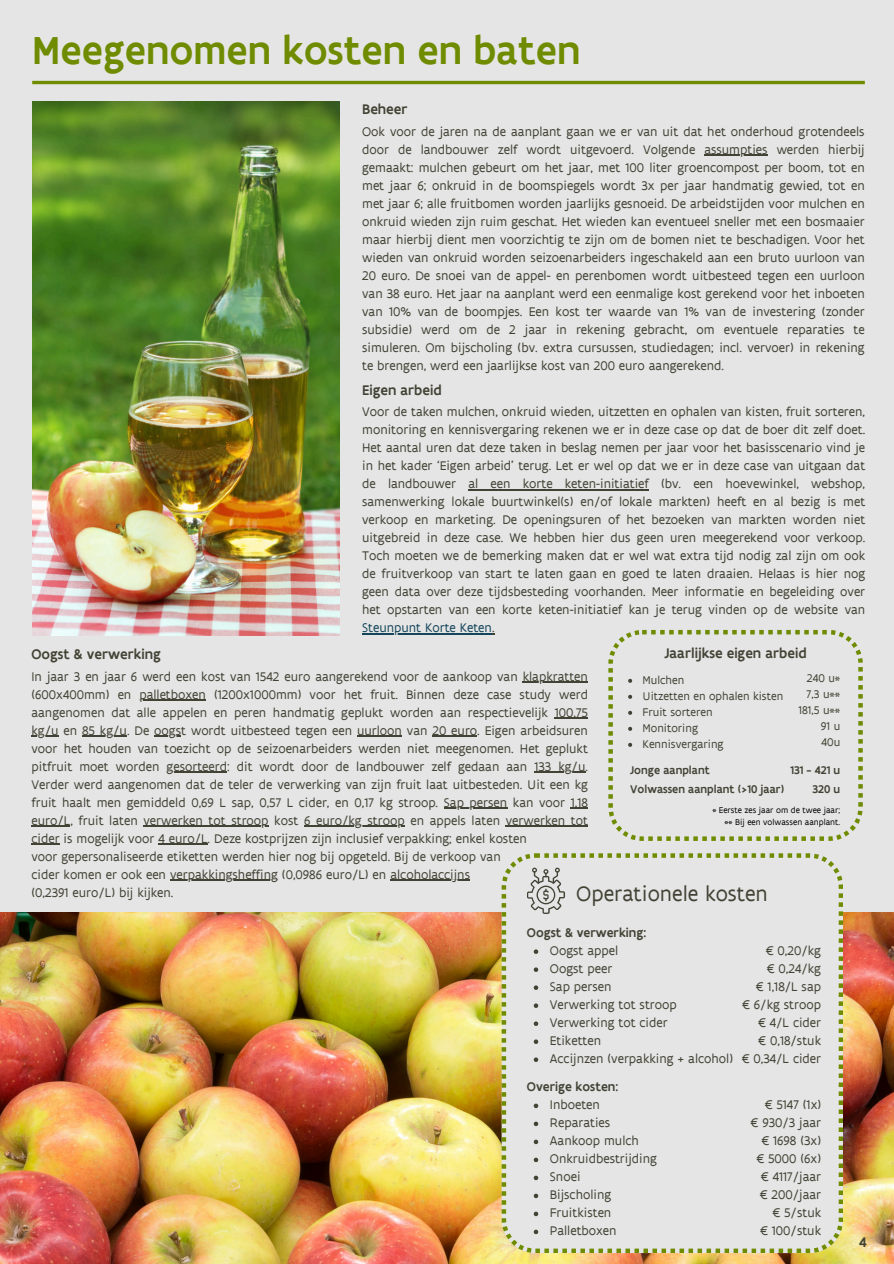
<style>
.page{position:relative;width:894px;height:1264px;background:#fff}
.page>*{position:absolute;margin:0;border:0;box-sizing:border-box;transform-origin:0 0}
.t1{font:500 42px "Flanders Art Sans";color:#6f8b00}
.t2{font:22.5px "Flanders Art Sans";color:#424235}
.t3{font:500 15px "Flanders Art Sans";color:#424235}
.t4{font:13.5px/18px "Flanders Art Sans";color:#424235}
.t5{font:500 13.5px "Flanders Art Sans";color:#424235}
.t6{font:13.5px "Flanders Art Sans";color:#15465b}
.t7{font:12px/16px "Flanders Art Sans";color:#424235}
.t8{font:500 12px/19px "Flanders Art Sans";color:#424235}
.t9{font:9px/12px "Flanders Art Sans";color:#000;text-align:right}
.s1{color:#424235}
</style>
<div class="page">
<div style="left:0;top:0;width:893px;height:1263px;background:#e5e5e5"></div>
<hr style="left:32px;top:81px;width:832px;height:3px;background:#6f8b00">
<img style="left:0;top:912px;width:893px;height:351px">
<img style="left:32px;top:101px;width:307px;height:534px">
<hr style="left:704px;top:155px;width:63px;height:1px;background:#424235">
<hr style="left:522px;top:681px;width:66px;height:2px;background:#424235">
<hr style="left:139px;top:699px;width:67px;height:2px;background:#424235">
<hr style="left:554px;top:717px;width:34px;height:2px;background:#424235">
<hr style="left:31px;top:735px;width:28px;height:2px;background:#424235">
<hr style="left:82px;top:735px;width:45px;height:2px;background:#424235">
<hr style="left:154px;top:735px;width:27px;height:2px;background:#424235">
<hr style="left:357px;top:735px;width:45px;height:2px;background:#424235">
<hr style="left:432px;top:735px;width:45px;height:2px;background:#424235">
<hr style="left:166px;top:771px;width:61px;height:2px;background:#424235">
<hr style="left:534px;top:771px;width:51px;height:2px;background:#424235">
<hr style="left:444px;top:807px;width:63px;height:2px;background:#424235">
<svg style="left:570px;top:807px;width:18px;height:2px"></svg>
<hr style="left:31px;top:825px;width:39px;height:2px;background:#424235">
<hr style="left:143px;top:825px;width:125px;height:2px;background:#424235">
<hr style="left:304px;top:825px;width:100px;height:2px;background:#424235">
<hr style="left:505px;top:825px;width:83px;height:2px;background:#424235">
<hr style="left:31px;top:843px;width:29px;height:2px;background:#424235">
<hr style="left:158px;top:843px;width:49px;height:2px;background:#424235">
<hr style="left:170px;top:879px;width:108px;height:2px;background:#424235">
<hr style="left:390px;top:879px;width:80px;height:2px;background:#424235">
<svg style="left:501px;top:853px;width:341px;height:399px"></svg>
<svg style="left:527px;top:867px;width:38px;height:46px"></svg>
<svg style="left:533px;top:949px;width:5px;height:4px"></svg>
<svg style="left:533px;top:967px;width:5px;height:4px"></svg>
<svg style="left:533px;top:985px;width:5px;height:4px"></svg>
<svg style="left:533px;top:1003px;width:5px;height:4px"></svg>
<svg style="left:533px;top:1021px;width:5px;height:4px"></svg>
<svg style="left:533px;top:1039px;width:5px;height:4px"></svg>
<svg style="left:533px;top:1057px;width:5px;height:4px"></svg>
<svg style="left:533px;top:1103px;width:5px;height:5px"></svg>
<svg style="left:533px;top:1121px;width:5px;height:5px"></svg>
<svg style="left:533px;top:1139px;width:5px;height:5px"></svg>
<svg style="left:533px;top:1157px;width:5px;height:5px"></svg>
<svg style="left:533px;top:1175px;width:5px;height:5px"></svg>
<svg style="left:533px;top:1193px;width:5px;height:5px"></svg>
<svg style="left:533px;top:1211px;width:5px;height:5px"></svg>
<svg style="left:533px;top:1229px;width:5px;height:5px"></svg>
<hr style="left:468px;top:489px;width:180px;height:1px;background:#424235">
<hr style="left:362px;top:633px;width:130px;height:1px;background:#15465b">
<svg style="left:608px;top:630px;width:254px;height:210px"></svg>
<svg style="left:628px;top:678px;width:4px;height:4px"></svg>
<svg style="left:628px;top:694px;width:4px;height:4px"></svg>
<svg style="left:628px;top:710px;width:4px;height:4px"></svg>
<svg style="left:628px;top:726px;width:4px;height:4px"></svg>
<svg style="left:628px;top:742px;width:4px;height:4px"></svg>
<h4 class="t1" style="left:32px;top:24px;width:549px">Meegenomen kosten en baten</h4>
<p class="t3" style="left:362px;top:100px;width:47px">Beheer</p>
<h4 class="t4" style="left:362px;top:122px;width:504px">Ook voor de jaren na de aanplant gaan we er van uit dat het onderhoud grotendeels door de landbouwer zelf wordt uitgevoerd. Volgende</h4>
<p class="t4" style="left:362px;top:140px;width:504px;text-align:justify;text-indent:342px">assumpties werden hierbij gemaakt: mulchen gebeurt om het jaar, met 100 liter groencompost per boom, tot en met jaar 6; onkruid in de boomspiegels wordt 3x per jaar handmatig gewied, tot en met jaar 6; alle fruitbomen worden jaarlijks gesnoeid. De arbeidstijden voor mulchen en onkruid wieden zijn ruim geschat. Het wieden kan eventueel sneller met een bosmaaier maar hierbij dient men voorzichtig te zijn om de bomen niet te beschadigen. Voor het wieden van onkruid worden seizoenarbeiders ingeschakeld aan een bruto uurloon van 20 euro. De snoei van de appel- en perenbomen wordt uitbesteed tegen een uurloon van 38 euro. Het jaar na aanplant werd een eenmalige kost gerekend voor het inboeten van 10% van de boompjes. Een kost ter waarde van 1% van de investering (zonder subsidie) werd om de 2 jaar in rekening gebracht, om eventuele reparaties te simuleren. Om bijscholing (bv. extra cursussen, studiedagen; incl. vervoer) in rekening te brengen, werd een jaarlijkse kost van 200 euro aangerekend.</p>
<p class="t3" style="left:362px;top:380px;width:81px">Eigen arbeid</p>
<p class="t4" style="left:362px;top:402px;width:504px;text-align:justify">Voor de taken mulchen, onkruid wieden, uitzetten en ophalen van kisten, fruit sorteren, monitoring en kennisvergaring rekenen we er in deze case op dat de boer dit zelf doet.<br>Het aantal uren dat deze taken in beslag nemen per jaar voor het basisscenario vind je in het kader ‘Eigen arbeid’ terug. Let er wel op dat we er in deze case van uitgaan dat de landbouwer al een korte keten-initiatief (bv. een hoevewinkel, webshop, samenwerking lokale buurtwinkel(s) en/of lokale markten) heeft en al bezig is met verkoop en marketing. De openingsuren of het bezoeken van markten worden niet uitgebreid in deze case. We hebben hier dus geen uren meegerekend voor verkoop.<br>Toch moeten we de bemerking maken dat er wel wat extra tijd nodig zal zijn om ook de fruitverkoop van start te laten gaan en goed te laten draaien. Helaas is hier nog geen data over deze tijdsbesteding voorhanden. Meer informatie en begeleiding over het opstarten van een korte keten-initiatief kan je terug vinden op de website van</p>
<p class="t6" style="left:362px;top:619px;width:134px">Steunpunt Korte Keten<span class="s1">.</span></p>
<p class="t3" style="left:664px;top:643px;width:144px">Jaarlijkse eigen arbeid</p>
<p class="t7" style="left:642px;top:671px;width:142px">Mulchen<br>Uitzetten en ophalen kisten<br>Fruit sorteren<br>Monitoring<br>Kennisvergaring</p>
<p class="t8" style="left:790px;top:760px;width:51px;text-align:right">131 - 421 u<br>320 u</p>
<h6 class="t3" style="left:31px;top:645px;width:131px">Oogst &amp; verwerking</h6>
<h6 class="t4" style="left:31px;top:667px;width:558px">In jaar 3 en jaar 6 werd een kost van 1542 euro aangerekend voor de aankoop van klapkratten</h6>
<p class="t4" style="left:31px;top:685px;width:101px">(600x400mm) en</p>
<p class="t7" style="left:798px;top:669px;width:43px;text-align:right">240 u*<br>7,3 u**<br>181,5 u**<br>91 u<br>40u</p>
<p class="t4" style="left:31px;top:685px;width:558px;text-align:right">palletboxen (1200x1000mm) voor het fruit. Binnen deze case study werd<br>aangenomen dat alle appelen en peren handmatig geplukt worden aan respectievelijk 100,75</p>
<p class="t4" style="left:31px;top:721px;width:557px">kg/u en 85 kg/u. De oogst wordt uitbesteed tegen een uurloon van 20 euro. Eigen arbeidsuren</p>
<p class="t4" style="left:31px;top:739px;width:558px">voor het houden van toezicht op de seizoenarbeiders werden niet meegenomen. Het geplukt pitfruit moet worden</p>
<h5 class="t4" style="left:31px;top:757px;width:558px;text-align:justify;text-indent:503px">133 kg/u.<br>Verder werd aangenomen dat de teler de verwerking van zijn fruit laat uitbesteden. Uit een kg fruit haalt men gemiddeld 0,69 L sap, 0,57 L cider, en 0,17 kg stroop. Sap persen kan voor 1,18</h5>
<h5 class="t4" style="left:31px;top:811px;width:558px">euro/L, fruit laten verwerken tot stroop kost 6 euro/kg stroop en appels laten verwerken tot</h5>
<p class="t4" style="left:31px;top:829px;width:497px">cider is mogelijk voor 4 euro/L. Deze kostprijzen zijn inclusief verpakking; enkel kosten voor gepersonaliseerde etiketten werden hier nog bij opgeteld. Bij de verkoop van cider komen er ook een verpakkingsheffing (0,0986 euro/L) en alcoholaccijns</p>
<h4 class="t4" style="left:31px;top:883px;width:143px">(0,2391 euro/L) bij kijken.</h4>
<p class="t2" style="left:576px;top:879px;width:193px">Operationele kosten</p>
<h2 class="t5" style="left:527px;top:924px;width:121px">Oogst &amp; verwerking:</h2>
<h3 class="t4" style="left:549px;top:941px;width:70px">Oogst appel</h3>
<p class="t4" style="left:549px;top:959px;width:64px">Oogst peer</p>
<p class="t4" style="left:549px;top:977px;width:63px">Sap persen</p>
<p class="t4" style="left:549px;top:995px;width:128px">Verwerking tot stroop</p>
<p class="t4" style="left:549px;top:1013px;width:119px">Verwerking tot cider</p>
<p class="t4" style="left:549px;top:1031px;width:53px">Etiketten</p>
<p class="t4" style="left:549px;top:1049px;width:185px">Accijnzen (verpakking + alcohol)</p>
<p class="t5" style="left:527px;top:1078px;width:93px">Overige kosten:</p>
<h3 class="t4" style="left:549px;top:1095px;width:51px">Inboeten</h3>
<p class="t4" style="left:549px;top:1113px;width:62px">Reparaties</p>
<p class="t4" style="left:549px;top:1131px;width:90px">Aankoop mulch</p>
<p class="t4" style="left:549px;top:1149px;width:108px">Onkruidbestrijding</p>
<p class="t4" style="left:549px;top:1167px;width:32px">Snoei</p>
<p class="t4" style="left:549px;top:1185px;width:63px">Bijscholing</p>
<p class="t4" style="left:549px;top:1203px;width:63px">Fruitkisten</p>
<p class="t4" style="left:549px;top:1221px;width:68px">Palletboxen</p>
<p class="t4" style="left:166px;top:757px;width:362px">gesorteerd: dit wordt door de landbouwer zelf gedaan aan</p>
<p class="t8" style="left:630px;top:760px;width:155px">Jonge aanplant<br>Volwassen aanplant (&gt;10 jaar)</p>
<p class="t9" style="left:712px;top:803px;width:129px">* Eerste zes jaar om de twee jaar; ** Bij een volwassen aanplant.</p>
<p class="t4" style="left:765px;top:941px;width:57px">€ 0,20/kg</p>
<h4 class="t4" style="left:742px;top:959px;width:80px;text-align:right">€ 0,24/kg<br>€ 1,18/L sap<br>€ 6/kg stroop € 4/L cider<br>€ 0,18/stuk</h4>
<p class="t4" style="left:741px;top:1049px;width:81px">€ 0,34/L cider</p>
<h4 class="t4" style="left:764px;top:1095px;width:58px">€ 5147 (1x)</h4>
<p class="t4" style="left:750px;top:1113px;width:72px">€ 930/3 jaar</p>
<h4 class="t4" style="left:761px;top:1131px;width:61px">€ 1698 (3x)</h4>
<p class="t4" style="left:756px;top:1149px;width:66px">€ 5000 (6x)</p>
<h4 class="t4" style="left:759px;top:1167px;width:63px">€ 4117/jaar € 200/jaar</h4>
<p class="t4" style="left:772px;top:1203px;width:50px">€ 5/stuk</p>
<h4 class="t4" style="left:759px;top:1221px;width:62px">€ 100/stuk</h4>
<p class="t3" style="left:858px;top:1232px;width:9px">4</p>
</div>
